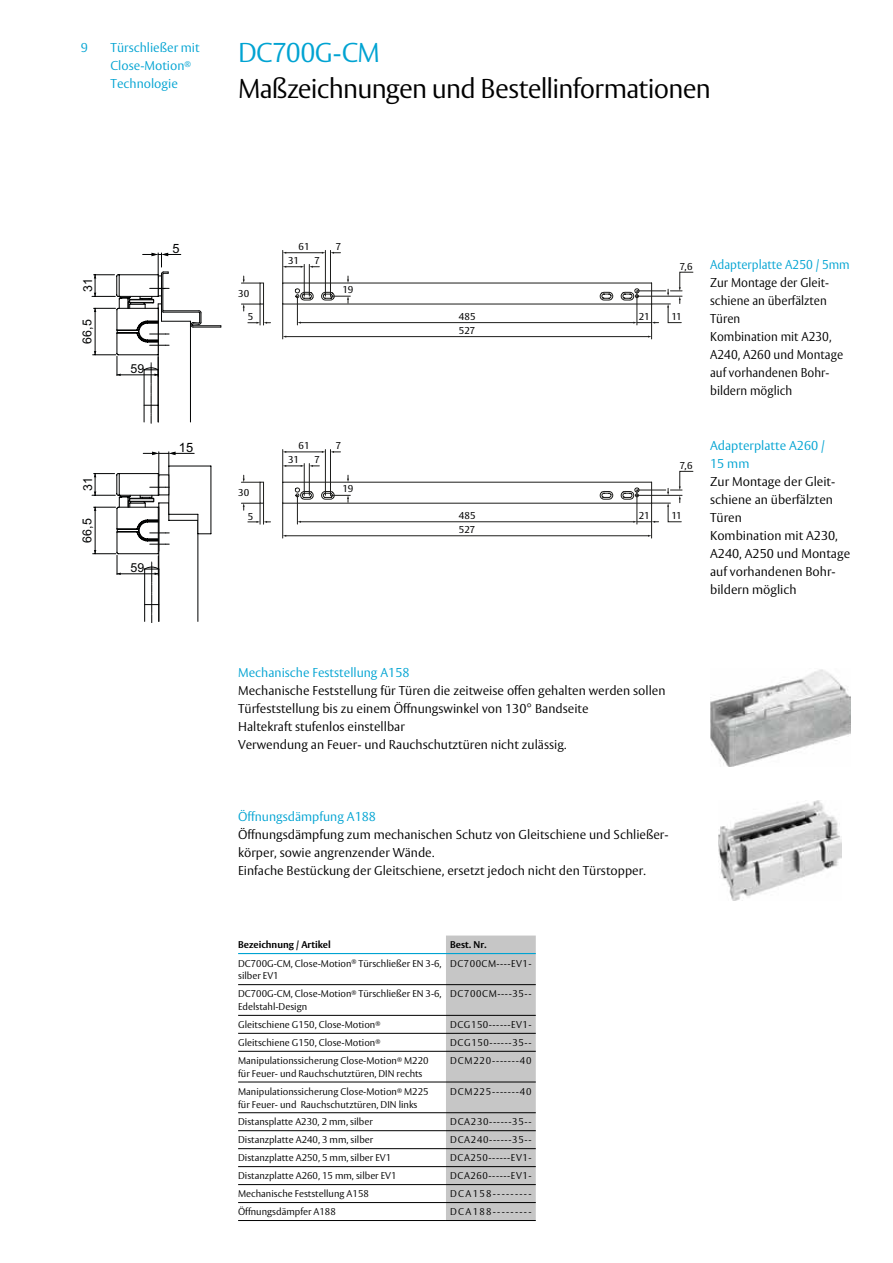
<style>
.page{position:relative;width:893px;height:1263px;background:#fff}
.page>*{position:absolute;margin:0;border:0;box-sizing:border-box;transform-origin:0 0}
.t1{font:300 27px "ASSA Vesta";letter-spacing:-.03em;color:#000}
.t2{font:300 27px "ASSA Vesta";letter-spacing:-.02em;color:#00a3d2}
.t3{font:12.9px "Arial";color:#010202}
.t4{font:300 12.75px/18px "ASSA Vesta";color:#000}
.t5{font:300 12.75px/18px "ASSA Vesta";color:#000;scale:.95 1}
.t6{font:300 12.75px/18px "ASSA Vesta";color:#00a3d2}
.t7{font:300 12.75px "ASSA Vesta";color:#00a3d2;scale:.95 1}
.t8{font:12.75px "Arial";color:#010202}
.t9{font:12.45px "Arial";color:#010202}
.t10{font:9.9px "ASSA Vesta";letter-spacing:-.005em;color:#020202}
.t11{font:300 9.75px/12.8px "ASSA Vesta";color:#000}
.t12{font:300 9.75px "ASSA Vesta";letter-spacing:.06em;color:#000}
.t13{font:300 9.75px "ASSA Vesta";letter-spacing:.07em;color:#000}
.t14{font:300 9.75px "ASSA Vesta";letter-spacing:.08em;color:#000}
.t15{font:700 9.75px "ASSA Vesta";color:#000}
.t16{font:300 9.75px "ASSA Vesta";letter-spacing:.055em;color:#000}
.t17{font:300 9.75px "ASSA Vesta";letter-spacing:.065em;color:#000}
.t18{font:300 9.75px "ASSA Vesta";letter-spacing:.05em;color:#000}
</style>
<div class="page">
<div style="left:446px;top:935px;width:90px;height:285px;background:#c6c6c6"></div>
<hr style="left:238px;top:953px;width:208px;height:1px;background:#00a3d2">
<hr style="left:446px;top:953px;width:90px;height:1px;background:#00a3d2">
<hr style="left:238px;top:984px;width:208px;height:1px;background:#000">
<hr style="left:238px;top:1015px;width:208px;height:1px;background:#000">
<hr style="left:238px;top:1033px;width:208px;height:1px;background:#000">
<hr style="left:238px;top:1051px;width:208px;height:1px;background:#000">
<hr style="left:238px;top:1082px;width:208px;height:1px;background:#000">
<hr style="left:238px;top:1112px;width:208px;height:1px;background:#000">
<hr style="left:238px;top:1130px;width:208px;height:1px;background:#000">
<hr style="left:238px;top:1148px;width:208px;height:1px;background:#000">
<hr style="left:238px;top:1166px;width:208px;height:1px;background:#000">
<hr style="left:238px;top:1184px;width:208px;height:1px;background:#000">
<hr style="left:238px;top:1202px;width:208px;height:1px;background:#000">
<hr style="left:238px;top:1220px;width:208px;height:1px;background:#000">
<hr style="left:446px;top:984px;width:90px;height:1px;background:#000">
<hr style="left:446px;top:1015px;width:90px;height:1px;background:#000">
<hr style="left:446px;top:1033px;width:90px;height:1px;background:#000">
<hr style="left:446px;top:1051px;width:90px;height:1px;background:#000">
<hr style="left:446px;top:1082px;width:90px;height:1px;background:#000">
<hr style="left:446px;top:1112px;width:90px;height:1px;background:#000">
<hr style="left:446px;top:1130px;width:90px;height:1px;background:#000">
<hr style="left:446px;top:1148px;width:90px;height:1px;background:#000">
<hr style="left:446px;top:1166px;width:90px;height:1px;background:#000">
<hr style="left:446px;top:1184px;width:90px;height:1px;background:#000">
<hr style="left:446px;top:1202px;width:90px;height:1px;background:#000">
<hr style="left:446px;top:1220px;width:90px;height:1px;background:#000">
<hr style="left:309px;top:264px;width:1px;height:32px;background:#1d1d1b">
<hr style="left:304px;top:264px;width:1px;height:32px;background:#1d1d1b">
<hr style="left:282px;top:250px;width:1px;height:33px;background:#1d1d1b">
<hr style="left:651px;top:304px;width:1px;height:35px;background:#1d1d1b">
<hr style="left:282px;top:304px;width:1px;height:35px;background:#1d1d1b">
<hr style="left:330px;top:250px;width:1px;height:46px;background:#1d1d1b">
<hr style="left:325px;top:250px;width:1px;height:46px;background:#1d1d1b">
<hr style="left:286px;top:252px;width:36px;height:1px;background:#1d1d1b">
<svg style="left:322px;top:252px;width:18px;height:2px"></svg>
<hr style="left:286px;top:336px;width:363px;height:1px;background:#1d1d1b">
<svg style="left:241px;top:266px;width:452px;height:59px"></svg>
<svg style="left:92px;top:253px;width:129px;height:170px"></svg>
<hr style="left:117px;top:375px;width:41px;height:1px;background:#010202">
<hr style="left:309px;top:463px;width:1px;height:32px;background:#1d1d1b">
<hr style="left:304px;top:463px;width:1px;height:32px;background:#1d1d1b">
<hr style="left:282px;top:450px;width:1px;height:32px;background:#1d1d1b">
<hr style="left:651px;top:503px;width:1px;height:35px;background:#1d1d1b">
<hr style="left:282px;top:503px;width:1px;height:35px;background:#1d1d1b">
<hr style="left:330px;top:450px;width:1px;height:45px;background:#1d1d1b">
<hr style="left:325px;top:450px;width:1px;height:45px;background:#1d1d1b">
<hr style="left:286px;top:452px;width:36px;height:1px;background:#1d1d1b">
<svg style="left:322px;top:451px;width:18px;height:2px"></svg>
<hr style="left:286px;top:535px;width:363px;height:1px;background:#1d1d1b">
<svg style="left:241px;top:465px;width:452px;height:59px"></svg>
<svg style="left:92px;top:452px;width:119px;height:171px"></svg>
<hr style="left:117px;top:573px;width:41px;height:1px;background:#010202">
<img style="left:710px;top:669px;width:140px;height:98px">
<img style="left:719px;top:800px;width:123px;height:101px">
<h3 class="t6" style="left:81px;top:40px;width:9px">9</h3>
<h3 class="t6" style="left:111px;top:40px;width:91px">Türschließer mit<br>Close-Motion<sup>®<br></sup>Technologie</h3>
<h1 class="t2" style="left:238px;top:36px;width:143px">DC700G-CM</h1>
<h1 class="t1" style="left:238px;top:72px;width:474px">Maßzeichnungen und Bestellinformationen</h1>
<p class="t9" style="left:80px;top:292px;width:15px;rotate:-90deg">31</p>
<p class="t9" style="left:79px;top:344px;width:26px;rotate:-90deg">66,5</p>
<p class="t9" style="left:80px;top:491px;width:15px;rotate:-90deg">31</p>
<p class="t9" style="left:79px;top:543px;width:26px;rotate:-90deg">66,5</p>
<h3 class="t8" style="left:172px;top:240px;width:9px">5</h3>
<p class="t9" style="left:130px;top:360px;width:15px">59</p>
<h2 class="t3" style="left:179px;top:439px;width:16px">15</h2>
<p class="t9" style="left:131px;top:559px;width:15px">59</p>
<p class="t10" style="left:299px;top:241px;width:12px">61</p>
<p class="t10" style="left:336px;top:241px;width:7px">7</p>
<p class="t10" style="left:238px;top:288px;width:13px">30</p>
<p class="t10" style="left:248px;top:311px;width:7px">5</p>
<p class="t10" style="left:288px;top:255px;width:12px">31</p>
<p class="t10" style="left:315px;top:255px;width:7px">7</p>
<p class="t10" style="left:343px;top:283px;width:12px">19</p>
<p class="t10" style="left:680px;top:260px;width:14px">7,6</p>
<p class="t10" style="left:459px;top:311px;width:18px">485</p>
<p class="t10" style="left:639px;top:311px;width:12px">21</p>
<p class="t10" style="left:671px;top:311px;width:12px">11</p>
<p class="t10" style="left:459px;top:325px;width:18px">527</p>
<h3 class="t7" style="left:710px;top:257px;width:149px">Adapterplatte A250 / 5mm</h3>
<h3 class="t5" style="left:710px;top:274px;width:142px">Zur Montage der Gleit&shy;schiene an überfälzten<br>Türen<br>Kombination mit A230,<br>A240, A260 und Montage auf vorhandenen Bohr&shy;bildern möglich</h3>
<p class="t10" style="left:238px;top:487px;width:13px">30</p>
<p class="t10" style="left:248px;top:510px;width:7px">5</p>
<p class="t10" style="left:299px;top:440px;width:12px">61</p>
<p class="t10" style="left:336px;top:440px;width:7px">7</p>
<p class="t10" style="left:288px;top:454px;width:12px">31</p>
<p class="t10" style="left:315px;top:454px;width:7px">7</p>
<p class="t10" style="left:343px;top:483px;width:12px">19</p>
<p class="t10" style="left:680px;top:460px;width:14px">7,6</p>
<p class="t10" style="left:459px;top:510px;width:18px">485</p>
<p class="t10" style="left:639px;top:510px;width:12px">21</p>
<p class="t10" style="left:671px;top:510px;width:12px">11</p>
<p class="t10" style="left:459px;top:524px;width:18px">527</p>
<h3 class="t6" style="left:710px;top:437px;width:116px">Adapterplatte A260 /<br>15 mm</h3>
<h3 class="t4" style="left:710px;top:473px;width:142px">Zur Montage der Gleit&shy;schiene an überfälzten<br>Türen<br>Kombination mit A230,<br>A240, A250 und Montage auf vorhandenen Bohr&shy;bildern möglich</h3>
<h3 class="t6" style="left:238px;top:664px;width:173px">Mechanische Feststellung A158</h3>
<p class="t4" style="left:238px;top:682px;width:429px">Mechanische Feststellung für Türen die zeitweise offen gehalten werden sollen Türfeststellung bis zu einem Öffnungswinkel von 130° Bandseite<br>Haltekraft stufenlos einstellbar<br>Verwendung an Feuer- und Rauchschutztüren nicht zulässig.</p>
<h3 class="t6" style="left:238px;top:808px;width:139px">Öffnungsdämpfung A188</h3>
<h3 class="t4" style="left:238px;top:826px;width:432px">Öffnungsdämpfung zum mechanischen Schutz von Gleitschiene und Schließer&shy;körper, sowie angrenzender Wände.<br>Einfache Bestückung der Gleitschiene, ersetzt jedoch nicht den Türstopper.</h3>
<p class="t15" style="left:238px;top:939px;width:94px">Bezeichnung / Artikel</p>
<p class="t15" style="left:450px;top:939px;width:38px">Best. Nr.</p>
<p class="t11" style="left:238px;top:957px;width:205px">DC700G-CM, Close-Motion<sup>®</sup> Türschließer EN 3-6, silber EV1</p>
<p class="t18" style="left:450px;top:957px;width:83px">DC700CM----EV1-</p>
<p class="t11" style="left:238px;top:988px;width:205px">DC700G-CM, Close-Motion<sup>®</sup> Türschließer EN 3-6,<br>Edelstahl-Design</p>
<p class="t12" style="left:450px;top:988px;width:83px">DC700CM----35--</p>
<p class="t11" style="left:238px;top:1019px;width:144px">Gleitschiene G150, Close-Motion<sup>®</sup></p>
<p class="t16" style="left:450px;top:1019px;width:83px">DCG150------EV1-</p>
<p class="t11" style="left:238px;top:1037px;width:144px">Gleitschiene G150, Close-Motion<sup>®</sup></p>
<p class="t17" style="left:450px;top:1037px;width:83px">DCG150------35--</p>
<p class="t11" style="left:238px;top:1055px;width:192px">Manipulationssicherung Close-Motion<sup>®</sup> M220 für Feuer- und Rauchschutztüren, DIN rechts</p>
<p class="t14" style="left:450px;top:1055px;width:83px">DCM220-------40</p>
<p class="t11" style="left:238px;top:1085px;width:192px">Manipulationssicherung Close-Motion<sup>®</sup> M225 für Feuer- und Rauchschutztüren, DIN links</p>
<p class="t14" style="left:450px;top:1085px;width:83px">DCM225-------40</p>
<p class="t11" style="left:238px;top:1116px;width:136px">Distansplatte A230, 2 mm, silber</p>
<p class="t13" style="left:450px;top:1116px;width:83px">DCA230------35--</p>
<p class="t11" style="left:238px;top:1134px;width:137px">Distanzplatte A240, 3 mm, silber</p>
<p class="t13" style="left:450px;top:1134px;width:83px">DCA240------35--</p>
<p class="t11" style="left:238px;top:1152px;width:154px">Distanzplatte A250, 5 mm, silber EV1</p>
<p class="t12" style="left:450px;top:1152px;width:83px">DCA250------EV1-</p>
<p class="t11" style="left:238px;top:1170px;width:160px">Distanzplatte A260, 15 mm, silber EV1</p>
<p class="t12" style="left:450px;top:1170px;width:83px">DCA260------EV1-</p>
<p class="t11" style="left:238px;top:1188px;width:132px">Mechanische Feststellung A158</p>
<p class="t11" style="left:450px;top:1188px;width:83px">DCA158---------</p>
<p class="t11" style="left:238px;top:1206px;width:99px">Öffnungsdämpfer A188</p>
<p class="t11" style="left:450px;top:1206px;width:83px">DCA188---------</p>
</div>
